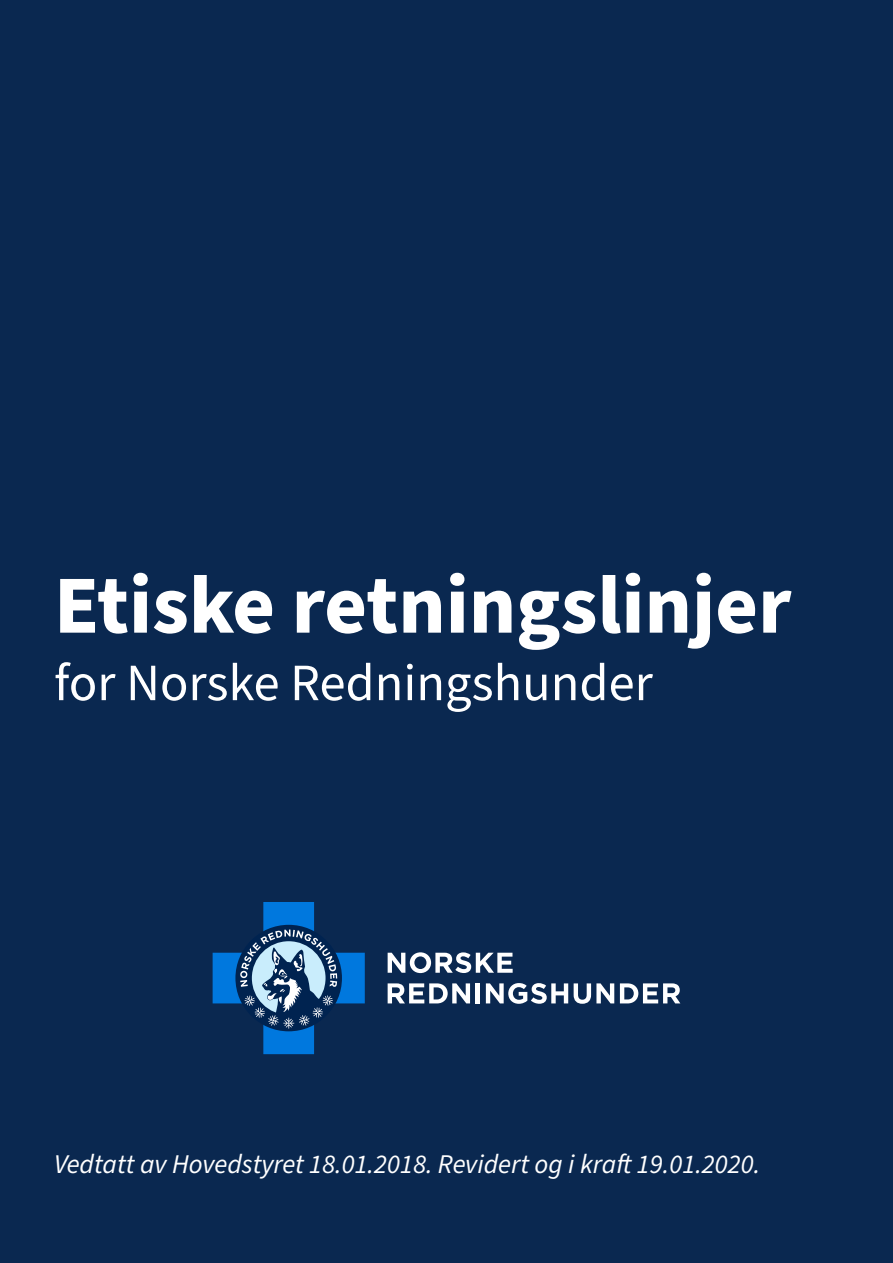
<style>
.page{position:relative;width:893px;height:1263px;background:#0a2850}
.page>*{position:absolute;margin:0;border:0;box-sizing:border-box;transform-origin:0 0}
.t1{font:700 82.5px "Source Sans Pro";color:#fff}
.t2{font:52.5px "Source Sans Pro";color:#fff}
.t3{font:italic 27px "Source Sans Pro";color:#fff}
</style>
<div class="page">
<svg style="left:388px;top:952px;width:125px;height:21px"></svg>
<svg style="left:388px;top:983px;width:82px;height:20px"></svg>
<hr style="left:476px;top:983px;width:4px;height:20px;background:#fff">
<svg style="left:486px;top:983px;width:82px;height:21px"></svg>
<svg style="left:574px;top:983px;width:40px;height:21px"></svg>
<svg style="left:620px;top:983px;width:60px;height:20px"></svg>
<svg style="left:213px;top:902px;width:152px;height:152px"></svg>
<h1 class="t1" style="left:54px;top:549px;width:739px">Etiske retningslinjer</h1>
<h2 class="t2" style="left:54px;top:648px;width:600px">for Norske Redningshunder</h2>
<p class="t3" style="left:54px;top:1146px;width:708px">Vedtatt av Hovedstyret 18.01.2018. Revidert og i kraft 19.01.2020.</p>
</div>
